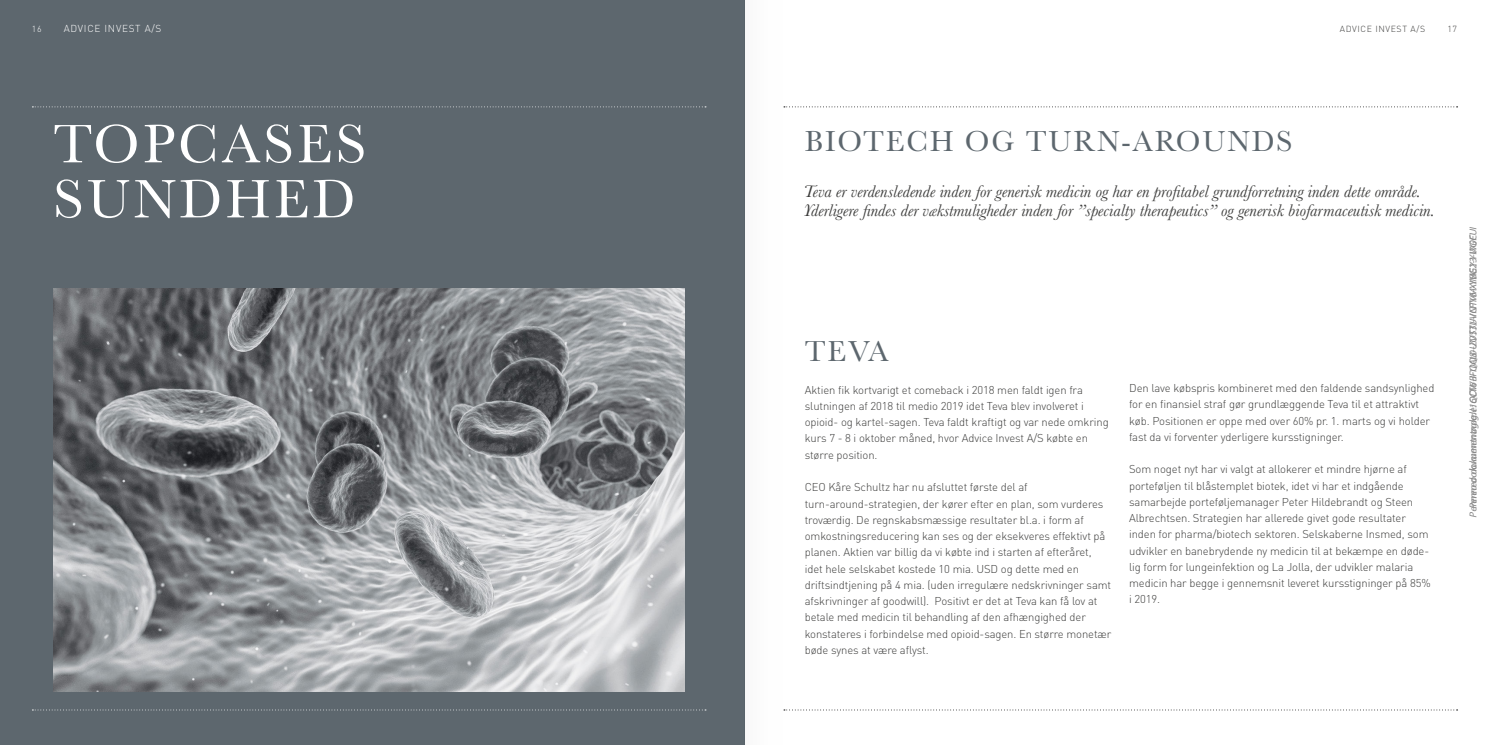
<style>
.page{position:relative;width:1489px;height:745px;background:#fff}
.page>*{position:absolute;margin:0;border:0;box-sizing:border-box;transform-origin:0 0}
.t1{font:56.25px/55px "Baskerville";letter-spacing:.06em;color:#fff}
.t2{font:30px "Baskerville";letter-spacing:.06em;color:#5d676e}
.t3{font:italic 17.5px/18.8px "Baskerville";color:#3c3c3b}
.t4{font:300 11.25px/16.2px "DIN";letter-spacing:-.01em;color:#3c3c3b}
.t5{font:italic 10px "Myriad Pro";color:#888}
.t6{font:300 10px "DIN";letter-spacing:.07em;color:#fff}
.t7{font:300 8.75px "DIN";color:#3c3c3b}
.t8{font:300 8.75px "DIN";color:#fff}
</style>
<div class="page">
<div style="left:0;top:0;width:744px;height:744px;background:#5d676e"></div>
<img style="left:53px;top:288px;width:631px;height:403px">
<svg style="left:784px;top:709px;width:673px;height:1px"></svg>
<svg style="left:32px;top:106px;width:674px;height:1px"></svg>
<svg style="left:32px;top:709px;width:674px;height:1px"></svg>
<svg style="left:784px;top:106px;width:673px;height:1px"></svg>
<div style="left:744px;top:0;width:39px;height:744px;background:#f6f6f6"></div>
<p class="t8" style="left:32px;top:23px;width:11px">16</p>
<p class="t6" style="left:64px;top:22px;width:99px">ADVICE INVEST A/S</p>
<p class="t7" style="left:1339px;top:23px;width:87px">ADVICE INVEST A/S</p>
<p class="t7" style="left:1447px;top:23px;width:11px">17</p>
<h1 class="t1" style="left:53px;top:118px;width:314px">TOPCASES<br>SUNDHED</h1>
<h2 class="t2" style="left:804px;top:126px;width:489px">BIOTECH OG TURN-AROUNDS</h2>
<h3 class="t3" style="left:803px;top:182px;width:632px">Teva er verdensledende inden for generisk medicin og har en profitabel grundforretning inden dette område.<br>Yderligere findes der vækstmuligheder inden for ”specialty therapeutics” og generisk biofarmaceutisk medicin.</h3>
<h2 class="t2" style="left:804px;top:336px;width:85px">TEVA</h2>
<p class="t4" style="left:804px;top:381px;width:305px">Aktien fik kortvarigt et comeback i 2018 men faldt igen fra slutningen af 2018 til medio 2019 idet Teva blev involveret i opioid- og kartel-sagen. Teva faldt kraftigt og var nede omkring kurs 7 - 8 i oktober måned, hvor Advice Invest A/S købte en større position.</p>
<p class="t4" style="left:804px;top:478px;width:308px">CEO Kåre Schultz har nu afsluttet første del af turn-around-strategien, der kører efter en plan, som vurderes troværdig. De regnskabsmæssige resultater bl.a. i form af omkostningsreducering kan ses og der eksekveres effektivt på planen. Aktien var billig da vi købte ind i starten af efteråret, idet hele selskabet kostede 10 mia. USD og dette med en driftsindtjening på 4 mia. (uden irregulære nedskrivninger samt afskrivninger af goodwill). Positivt er det at Teva kan få lov at betale med medicin til behandling af den afhængighed der konstateres i forbindelse med opioid-sagen. En større monetær bøde synes at være aflyst.</p>
<p class="t4" style="left:1129px;top:379px;width:307px">Den lave købspris kombineret med den faldende sandsynlighed for en finansiel straf gør grundlæggende Teva til et attraktivt køb. Positionen er oppe med over 60% pr. 1. marts og vi holder fast da vi forventer yderligere kursstigninger.</p>
<p class="t4" style="left:1129px;top:460px;width:303px">Som noget nyt har vi valgt at allokerer et mindre hjørne af porteføljen til blåstemplet biotek, idet vi har et indgående samarbejde porteføljemanager Peter Hildebrandt og Steen Albrechtsen. Strategien har allerede givet gode resultater inden for pharma/biotech sektoren. Selskaberne Insmed, som udvikler en banebrydende ny medicin til at bekæmpe en døde&shy;lig form for lungeinfektion og La Jolla, der udvikler malaria medicin har begge i gennemsnit leveret kursstigninger på 85% i 2019.</p>
<p class="t5" style="left:1469px;top:517px;width:293px;rotate:-90deg">Penneo dokument øg le:I1QDW-IFQQ8-UOT3J-VNTVM-YBGY3-W0FUI</p>
<p class="t5" style="left:1468px;top:509px;width:277px;rotate:-90deg">Penneo dokumentnøgle:6CT6B-1IAL0-ZVSTU-ICFY6-XIME2-YI7GC</p>
</div>
